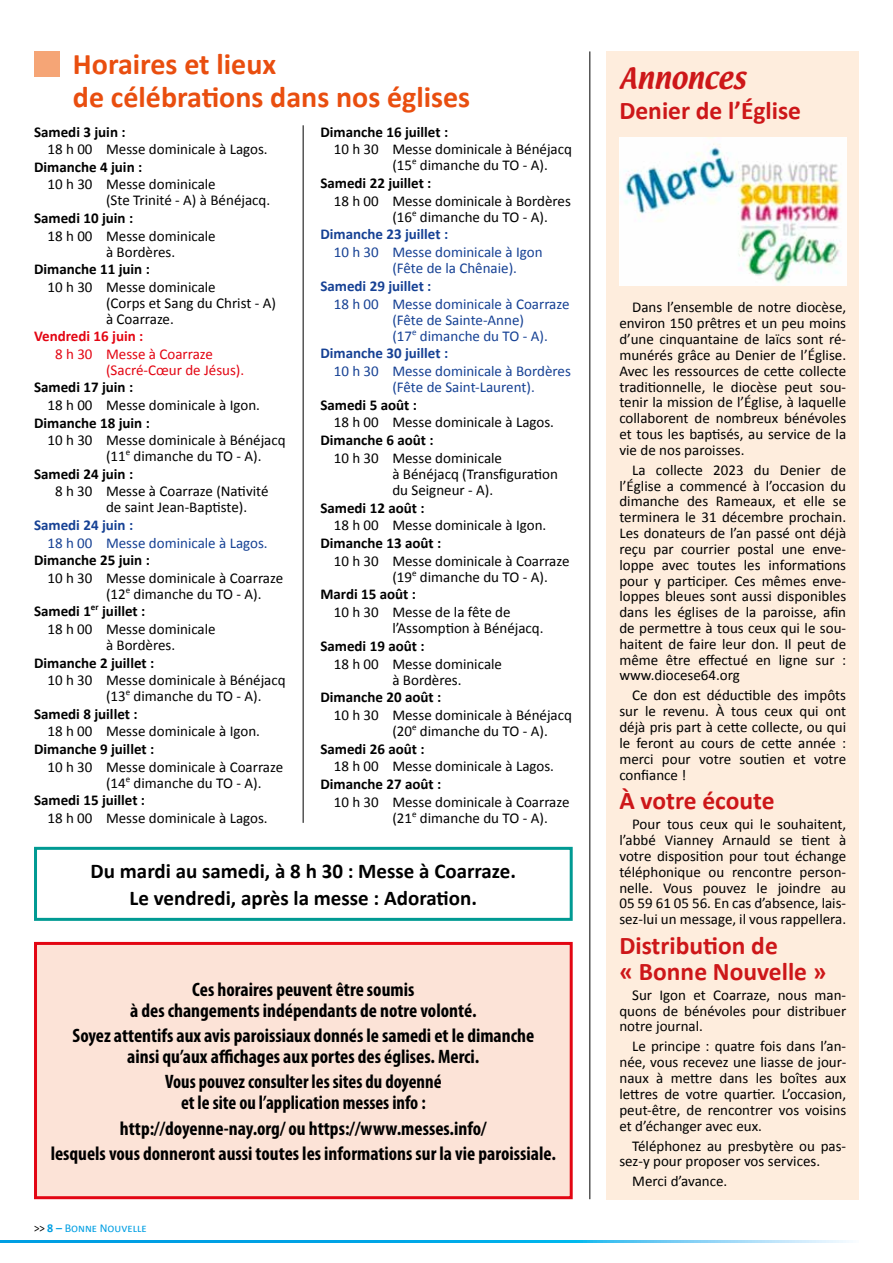
<style>
.page{position:relative;width:893px;height:1263px;background:#fff}
.page>*{position:absolute;margin:0;border:0;box-sizing:border-box;transform-origin:0 0}
.t1{font:700 30px/33px "Calibri";color:#e94e0f}
.t2{font:700 25.5px/25.5px "Calibri";color:#cd1719}
.t3{font:25.5px "Textile";color:#cd1719}
.t4{font:700 21px/26.7px "Calibri";color:#000;text-align:center}
.t5{font:700 condensed 19.5px/21px "Myriad Pro";color:#000;text-align:center}
.t6{font:700 condensed 19.5px/21px "Myriad Pro";color:#000;text-align:center;scale:.96 1}
.t7{font:15px/15.8px "Calibri";color:#000}
.t8{font:700 15px "Calibri";color:#000}
.t9{font:15px/16px "Calibri";color:#164194}
.t10{font:700 15px "Calibri";color:#164194}
.t11{font:15px/15.9px "Calibri";color:#e30613}
.t12{font:700 15px "Calibri";color:#e30613}
.t13{font:12px "Calibri";color:#009fe3}
.s1{font-weight:700}
.s2{color:#000}
</style>
<div class="page">
<svg style="left:0;top:1240px;width:849px;height:2px;background:#2db5eb"></svg>
<hr style="left:303px;top:125px;width:1px;height:698px;background:#000">
<hr style="left:590px;top:51px;width:1px;height:1148px;background:#000">
<div style="left:34px;top:51px;width:26px;height:26px;background:#f5a576"></div>
<div style="left:36px;top:943px;width:535px;height:255px;background:#fce3d7"></div>
<div style="left:34px;top:942px;width:539px;height:257px;border:3px solid #e30613"></div>
<div style="left:607px;top:51px;width:252px;height:1148px;background:#feeddd"></div>
<img style="left:619px;top:137px;width:227px;height:149px">
<div style="left:34px;top:847px;width:539px;height:74px;border:3px solid #009a93"></div>
<h1 class="t1" style="left:73px;top:46px;width:399px">Horaires et lieux<br>de célébrations dans nos églises</h1>
<p class="t8" style="left:320px;top:122px;width:129px">Dimanche 16 juillet :</p>
<p class="t7" style="left:392px;top:141px;width:181px;text-indent:-59px">10 h 30 Messe dominicale à Bénéjacq (15<sup>e</sup> dimanche du TO - A).</p>
<p class="t8" style="left:320px;top:174px;width:113px">Samedi 22 juillet :</p>
<p class="t7" style="left:392px;top:192px;width:180px;text-indent:-59px">18 h 00 Messe dominicale à Bordères (16<sup>e</sup> dimanche du TO - A).</p>
<p class="t10" style="left:320px;top:225px;width:129px">Dimanche 23 juillet :</p>
<p class="t9" style="left:392px;top:243px;width:152px;text-indent:-59px">10 h 30 Messe dominicale à Igon (Fête de la Chênaie).</p>
<p class="t10" style="left:320px;top:277px;width:113px">Samedi 29 juillet :</p>
<p class="t9" style="left:392px;top:295px;width:179px;text-indent:-59px">18 h 00 Messe dominicale à Coarraze (Fête de Sainte-Anne)<br>(17<sup>e</sup> dimanche du TO - A).</p>
<p class="t10" style="left:320px;top:344px;width:129px">Dimanche 30 juillet :</p>
<p class="t9" style="left:392px;top:362px;width:180px;text-indent:-59px">10 h 30 Messe dominicale à Bordères (Fête de Saint-Laurent).</p>
<p class="t8" style="left:320px;top:395px;width:98px">Samedi 5 août :</p>
<p class="t7" style="left:334px;top:414px;width:222px">18 h 00 Messe dominicale à Lagos.</p>
<p class="t8" style="left:320px;top:431px;width:115px">Dimanche 6 août :</p>
<p class="t7" style="left:392px;top:449px;width:167px;text-indent:-59px">10 h 30 Messe dominicale<br>à Bénéjacq (Transfiguration du Seigneur - A).</p>
<p class="t8" style="left:320px;top:498px;width:106px">Samedi 12 août :</p>
<p class="t7" style="left:334px;top:517px;width:214px">18 h 00 Messe dominicale à Igon.</p>
<p class="t8" style="left:320px;top:534px;width:122px">Dimanche 13 août :</p>
<p class="t7" style="left:392px;top:552px;width:179px;text-indent:-59px">10 h 30 Messe dominicale à Coarraze (19<sup>e</sup> dimanche du TO - A).</p>
<p class="t8" style="left:320px;top:585px;width:97px">Mardi 15 août :</p>
<p class="t7" style="left:392px;top:603px;width:153px;text-indent:-59px">10 h 30 Messe de la fête de l’Assomption à Bénéjacq.</p>
<p class="t8" style="left:320px;top:637px;width:106px">Samedi 19 août :</p>
<p class="t7" style="left:392px;top:655px;width:111px;text-indent:-59px">18 h 00 Messe dominicale à Bordères.</p>
<p class="t8" style="left:320px;top:688px;width:122px">Dimanche 20 août :</p>
<p class="t7" style="left:392px;top:706px;width:181px;text-indent:-59px">10 h 30 Messe dominicale à Bénéjacq (20<sup>e</sup> dimanche du TO - A).</p>
<p class="t8" style="left:320px;top:739px;width:106px">Samedi 26 août :</p>
<p class="t7" style="left:334px;top:758px;width:222px">18 h 00 Messe dominicale à Lagos.</p>
<p class="t8" style="left:320px;top:775px;width:122px">Dimanche 27 août :</p>
<p class="t7" style="left:392px;top:793px;width:179px;text-indent:-59px">10 h 30 Messe dominicale à Coarraze (21<sup>e</sup> dimanche du TO - A).</p>
<h3 class="t4" style="left:91px;top:857px;width:427px">Du mardi au samedi, à 8 h 30 : Messe à Coarraze.<br>Le vendredi, après la messe : Adoration.</h3>
<p class="t8" style="left:34px;top:122px;width:93px">Samedi 3 juin :</p>
<p class="t7" style="left:47px;top:141px;width:222px">18 h 00 Messe dominicale à Lagos.</p>
<p class="t8" style="left:34px;top:158px;width:110px">Dimanche 4 juin :</p>
<p class="t7" style="left:106px;top:176px;width:166px;text-indent:-59px">10 h 30 Messe dominicale<br>(Ste Trinité - A) à Bénéjacq.</p>
<p class="t8" style="left:34px;top:209px;width:101px">Samedi 10 juin :</p>
<p class="t7" style="left:106px;top:227px;width:111px;text-indent:-59px">18 h 00 Messe dominicale à Bordères.</p>
<p class="t8" style="left:34px;top:260px;width:117px">Dimanche 11 juin :</p>
<p class="t7" style="left:106px;top:278px;width:171px;text-indent:-59px">10 h 30 Messe dominicale<br>(Corps et Sang du Christ - A) à Coarraze.</p>
<p class="t12" style="left:34px;top:327px;width:111px">Vendredi 16 juin :</p>
<p class="t11" style="left:106px;top:345px;width:140px;text-indent:-51px">8 h 30 Messe à Coarraze (Sacré-Cœur de Jésus).</p>
<p class="t8" style="left:34px;top:378px;width:101px">Samedi 17 juin :</p>
<p class="t7" style="left:47px;top:396px;width:214px">18 h 00 Messe dominicale à Igon.</p>
<p class="t8" style="left:34px;top:413px;width:117px">Dimanche 18 juin :</p>
<p class="t7" style="left:106px;top:432px;width:181px;text-indent:-59px">10 h 30 Messe dominicale à Bénéjacq (11<sup>e</sup> dimanche du TO - A).</p>
<p class="t8" style="left:34px;top:465px;width:101px">Samedi 24 juin :</p>
<p class="t7" style="left:106px;top:483px;width:164px;text-indent:-51px">8 h 30 Messe à Coarraze (Nativité de saint Jean-Baptiste).</p>
<p class="t10" style="left:34px;top:516px;width:101px">Samedi 24 juin :</p>
<p class="t9" style="left:47px;top:534px;width:222px">18 h 00 Messe dominicale à Lagos.</p>
<p class="t8" style="left:34px;top:551px;width:117px">Dimanche 25 juin :</p>
<p class="t7" style="left:106px;top:569px;width:179px;text-indent:-59px">10 h 30 Messe dominicale à Coarraze (12<sup>e</sup> dimanche du TO - A).</p>
<p class="t7" style="left:47px;top:602px;width:170px;line-height:17.7px;text-indent:-13px"><span class="s1">Samedi 1</span><sup>er</sup> <span class="s1">juillet :<br></span>18 h 00 Messe dominicale</p>
<p class="t7" style="left:106px;top:636px;width:71px">à Bordères.</p>
<p class="t8" style="left:34px;top:653px;width:122px">Dimanche 2 juillet :</p>
<p class="t7" style="left:106px;top:672px;width:181px;text-indent:-59px">10 h 30 Messe dominicale à Bénéjacq (13<sup>e</sup> dimanche du TO - A).</p>
<p class="t8" style="left:34px;top:704px;width:105px">Samedi 8 juillet :</p>
<p class="t7" style="left:47px;top:723px;width:214px">18 h 00 Messe dominicale à Igon.</p>
<p class="t8" style="left:34px;top:740px;width:122px">Dimanche 9 juillet :</p>
<p class="t7" style="left:106px;top:758px;width:179px;text-indent:-59px">10 h 30 Messe dominicale à Coarraze (14<sup>e</sup> dimanche du TO - A).</p>
<p class="t8" style="left:34px;top:791px;width:113px">Samedi 15 juillet :</p>
<p class="t7" style="left:47px;top:809px;width:222px">18 h 00 Messe dominicale à Lagos.</p>
<h3 class="t5" style="left:130px;top:978px;width:348px">Ces horaires peuvent être soumis<br>à des changements indépendants de notre volonté.</h3>
<h3 class="t5" style="left:73px;top:1025px;width:463px">Soyez attentifs aux avis paroissiaux donnés le samedi et le dimanche ainsi qu’aux affichages aux portes des églises. Merci.</h3>
<h3 class="t6" style="left:165px;top:1071px;width:289px">Vous pouvez consulter les sites du doyenné et le site ou l’application messes info :</h3>
<h3 class="t5" style="left:51px;top:1115px;width:507px;line-height:25.2px">http://doyenne-nay.org/ ou https://www.messes.info/<br>lesquels vous donneront aussi toutes les informations sur la vie paroissiale.</h3>
<p class="t13" style="left:34px;top:1221px;width:114px"><span class="s2">&gt;&gt;</span> <span class="s1">8 –</span> Bonne Nouvelle</p>
<h2 class="t3" style="left:619px;top:61px;width:128px">Annonces</h2>
<h2 class="t2" style="left:619px;top:97px;width:183px">Denier de l’Église</h2>
<p class="t7" style="left:619px;top:299px;width:228px;text-align:justify;text-indent:13px">Dans l’ensemble de notre diocèse, environ 150 prêtres et un peu moins d’une cinquantaine de laïcs sont ré&shy;munérés grâce au Denier de l’Église.<br>Avec les ressources de cette collecte traditionnelle, le diocèse peut sou&shy;tenir la mission de l’Église, à laquelle collaborent de nombreux bénévoles et tous les baptisés, au service de la vie de nos paroisses.</p>
<p class="t7" style="left:619px;top:461px;width:228px;text-align:justify;text-indent:13px">La collecte 2023 du Denier de l’Église a commencé à l’occasion du dimanche des Rameaux, et elle se terminera le 31 décembre prochain.<br>Les donateurs de l’an passé ont déjà reçu par courrier postal une enve&shy;loppe avec toutes les informations pour y participer. Ces mêmes enve&shy;loppes bleues sont aussi disponibles dans les églises de la paroisse, afin de permettre à tous ceux qui le sou&shy;haitent de faire leur don. Il peut de même être effectué en ligne sur : www.diocese64.org</p>
<p class="t7" style="left:619px;top:687px;width:228px;text-align:justify;text-indent:13px">Ce don est déductible des impôts sur le revenu. À tous ceux qui ont déjà pris part à cette collecte, ou qui le feront au cours de cette année : merci pour votre soutien et votre confiance !</p>
<h2 class="t2" style="left:619px;top:787px;width:157px">À votre écoute</h2>
<p class="t7" style="left:619px;top:816px;width:228px;text-align:justify;text-indent:13px">Pour tous ceux qui le souhaitent, l’abbé Vianney Arnauld se tient à votre disposition pour tout échange téléphonique ou rencontre person&shy;nelle. Vous pouvez le joindre au 05 59 61 05 56. En cas d’absence, lais&shy;sez-lui un message, il vous rappellera.</p>
<h2 class="t2" style="left:619px;top:932px;width:209px">Distribution de<br>« Bonne Nouvelle »</h2>
<p class="t7" style="left:619px;top:986px;width:228px;text-align:justify;text-indent:13px">Sur Igon et Coarraze, nous man&shy;quons de bénévoles pour distribuer notre journal.</p>
<p class="t7" style="left:619px;top:1038px;width:228px;text-align:justify;text-indent:13px">Le principe : quatre fois dans l’an&shy;née, vous recevez une liasse de jour&shy;naux à mettre dans les boîtes aux lettres de votre quartier. L’occasion, peut-être, de rencontrer vos voisins et d’échanger avec eux.</p>
<p class="t7" style="left:619px;top:1137px;width:228px;text-indent:13px">Téléphonez au presbytère ou pas&shy;sez-y pour proposer vos services.</p>
<p class="t7" style="left:632px;top:1173px;width:97px">Merci d’avance.</p>
</div>
